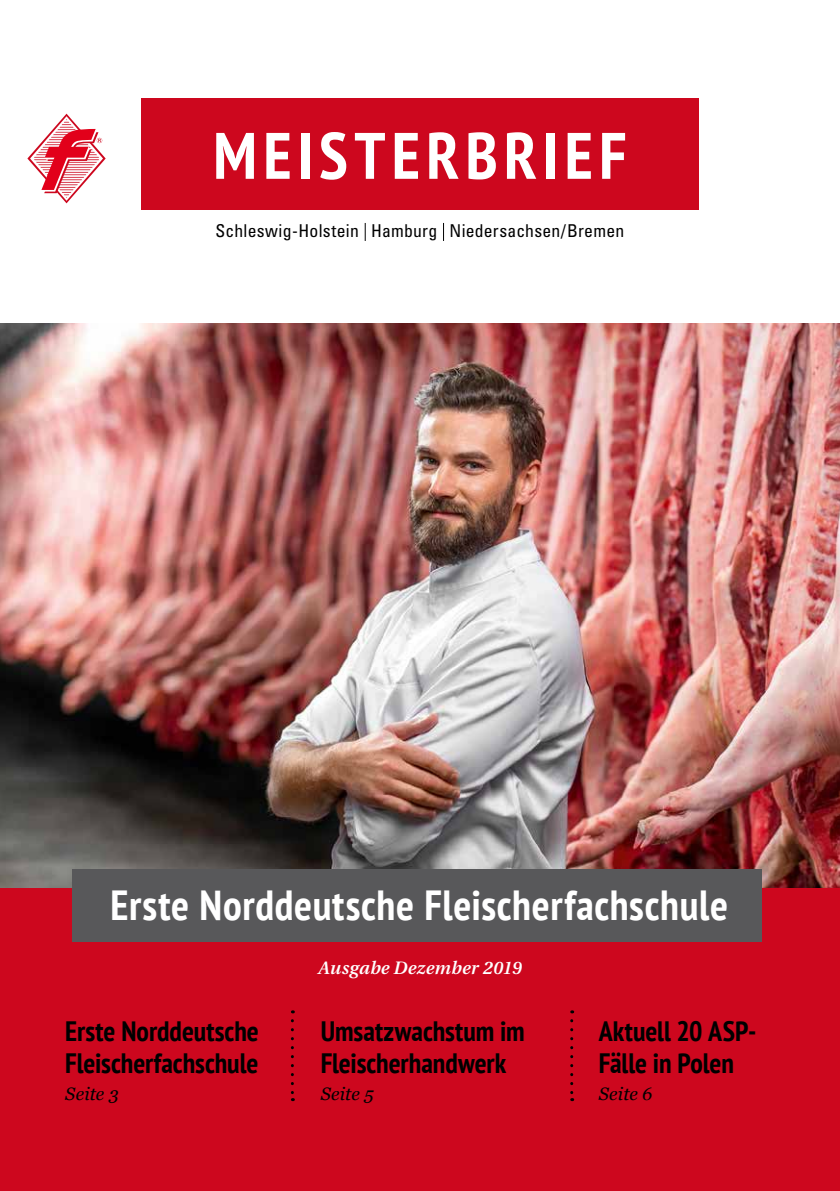
<style>
.page{position:relative;width:840px;height:1191px;background:#fff}
.page>*{position:absolute;margin:0;border:0;box-sizing:border-box;transform-origin:0 0}
.t1{font:700 condensed 65.6px "PT Sans";letter-spacing:.095em;color:#fff}
.t2{font:700 condensed 42px "PT Sans";letter-spacing:.015em;color:#fff}
.t3{font:700 condensed 28px/32px "PT Sans";color:#000}
.t4{font:italic 600 18px "Utopia";letter-spacing:.02em;color:#fff}
.t5{font:italic 18px "Georgia";letter-spacing:.01em;color:#000}
.t6{font:condensed 17.6px "Univers";letter-spacing:.015em;color:#000}
</style>
<div class="page">
<svg style="left:364px;top:223px;width:1px;height:18px"></svg>
<svg style="left:443px;top:223px;width:1px;height:18px"></svg>
<div style="left:141px;top:98px;width:557px;height:111px;background:#cd071e"></div>
<svg style="left:27px;top:113px;width:79px;height:91px"></svg>
<img style="left:0;top:323px;width:839px;height:565px">
<div style="left:0;top:888px;width:839px;height:303px;background:#cd071e"></div>
<svg style="left:291px;top:1020px;width:3px;height:81px"></svg>
<svg style="left:570px;top:1020px;width:3px;height:81px"></svg>
<div style="left:72px;top:869px;width:689px;height:72px;background:#58585a"></div>
<h1 class="t1" style="left:213px;top:113px;width:414px">MEISTERBRIEF</h1>
<p class="t6" style="left:215px;top:220px;width:410px">Schleswig-Holstein Hamburg Niedersachsen/Bremen</p>
<h2 class="t2" style="left:110px;top:878px;width:618px">Erste Norddeutsche Fleischerfachschule</h2>
<p class="t3" style="left:65px;top:1014px;width:195px">Erste Norddeutsche<br>Fleischerfachschule</p>
<p class="t5" style="left:65px;top:1080px;width:55px">Seite 3</p>
<p class="t4" style="left:318px;top:957px;width:205px">Ausgabe Dezember 2019</p>
<p class="t3" style="left:320px;top:1014px;width:205px">Umsatzwachstum im<br>Fleischerhandwerk</p>
<p class="t5" style="left:320px;top:1080px;width:54px">Seite 5</p>
<p class="t3" style="left:598px;top:1014px;width:159px">Aktuell 20 ASP-<br>Fälle in Polen</p>
<p class="t5" style="left:598px;top:1080px;width:55px">Seite 6</p>
</div>
